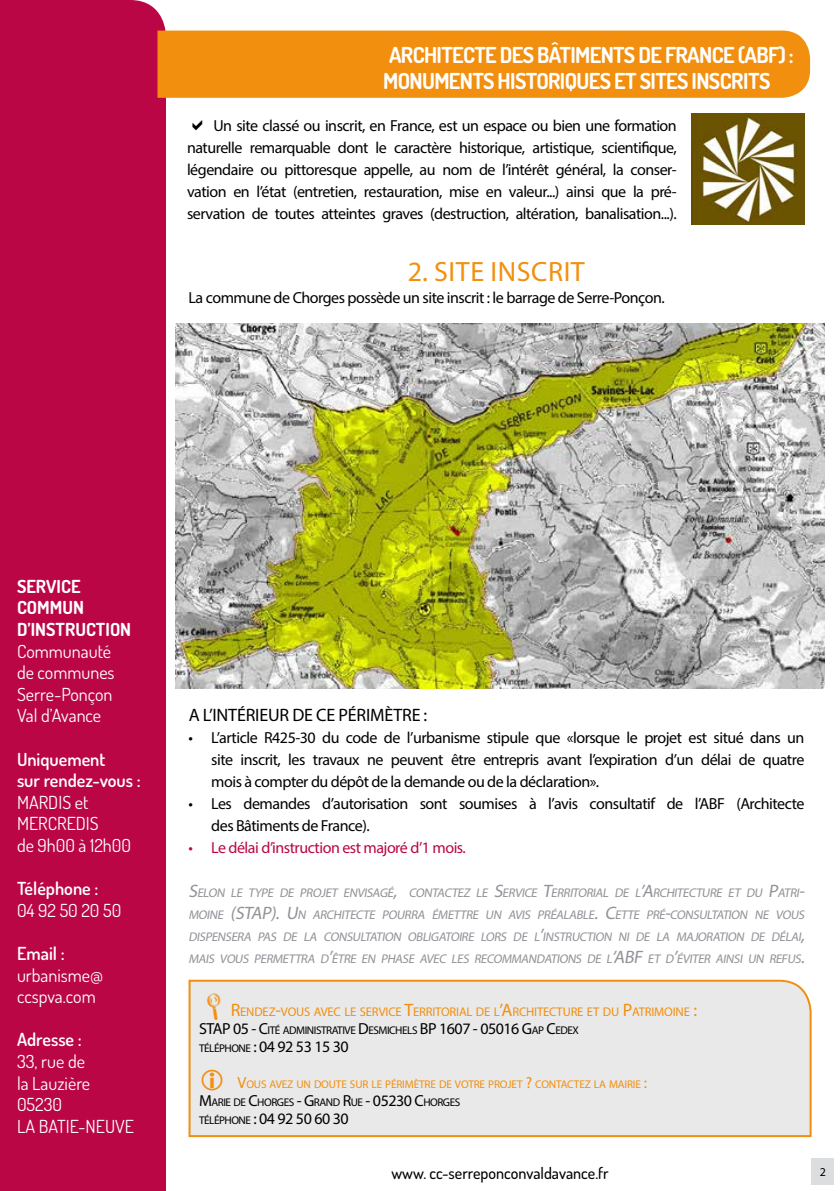
<style>
.page{position:relative;width:840px;height:1191px;background:#fff}
.page>*{position:absolute;margin:0;border:0;box-sizing:border-box;transform-origin:0 0}
.t1{font:28px "Myriad Pro";color:#f28f0e}
.t2{font:700 22px/26px "Dosis";letter-spacing:-.03em;color:#fff}
.t3{font:18px/21.6px "Dosis";color:#fff}
.t4{font:600 18px/21.6px "Dosis";color:#fff}
.t5{font:18px "Myriad Pro";letter-spacing:-.01em;color:#000}
.t6{font:700 18px/21.6px "Dosis";color:#fff}
.t7{font:16px/22px "Myriad Pro";letter-spacing:-.03em;color:#000;text-align:justify}
.t8{font:16px "Myriad Pro";letter-spacing:-.03em;color:#000}
.t9{font:16px "Myriad Pro";letter-spacing:-.03em;color:#ba0645}
.t10{font:500 16px "Dosis";color:#000}
.t11{font:italic 12.6px/22px "Myriad Pro";color:#929298}
.t12{font:12.6px "Myriad Pro";letter-spacing:-.015em;color:#f28f0e}
.t13{font:12px "Myriad Pro";color:#000}
.t14{font:11.2px/18px "Myriad Pro";letter-spacing:-.015em;color:#f28f0e}
.t15{font:11.2px "Myriad Pro";letter-spacing:-.045em;color:#000}
.s1{font-size:18px}
.s2{font-size:16px}
.s3{font-size:11.2px}
.s4{font-size:16px;color:#000}
.s5{color:#000}
</style>
<div class="page">
<div style="left:0;top:0;width:166px;height:1191px;background:#ba0645"></div>
<div style="left:157px;top:31px;width:652px;height:67px;background:#f28f0e"></div>
<div style="left:811px;top:1158px;width:22px;height:27px;background:#dcddde"></div>
<img style="left:175px;top:323px;width:649px;height:366px">
<img style="left:691px;top:114px;width:112px;height:110px">
<div style="left:188px;top:979px;width:624px;height:159px;background:#e9e9ea"></div>
<svg style="left:207px;top:992px;width:13px;height:27px"></svg>
<svg style="left:201px;top:1069px;width:21px;height:21px"></svg>
<h2 class="t2" style="left:383px;top:41px;width:412px">ARCHITECTE DES BâTIMENTS DE FRANCE (ABF) :<br>MONUMENTS HISTORIQUES ET SITES INSCRITS</h2>
<p class="t7" style="left:187px;top:114px;width:491px;text-indent:26px">Un site classé ou inscrit, en France, est un espace ou bien une formation naturelle remarquable dont le caractère historique, artistique, scientifique, légendaire ou pittoresque appelle, au nom de l’intérêt général, la conser&shy;vation en l’état (entretien, restauration, mise en valeur...) ainsi que la pré&shy;servation de toutes atteintes graves (destruction, altération, banalisation...).</p>
<h1 class="t1" style="left:407px;top:254px;width:40px">2. SITE</h1>
<h1 class="t1" style="left:490px;top:254px;width:70px">INSCRIT</h1>
<p class="t7" style="left:188px;top:286px;width:477px">La commune de Chorges possède un site inscrit : le barrage de Serre-Ponçon.</p>
<p class="t6" style="left:17px;top:575px;width:116px">SERVICE<br>COMMUN<br>D’INSTRUCTION</p>
<p class="t3" style="left:17px;top:639px;width:99px">Communauté de communes<br>Serre-Ponçon<br>Val d’Avance</p>
<p class="t4" style="left:17px;top:747px;width:125px">Uniquement<br>sur rendez-vous :</p>
<p class="t3" style="left:17px;top:791px;width:115px">MARDIS et<br>MERCREDIS<br>de 9h00 à 12h00</p>
<p class="t4" style="left:17px;top:877px;width:83px">Téléphone :</p>
<p class="t3" style="left:17px;top:899px;width:106px">04 92 50 20 50</p>
<p class="t4" style="left:17px;top:942px;width:49px">Email :</p>
<p class="t3" style="left:17px;top:963px;width:87px">urbanisme@ ccspva.com</p>
<p class="t4" style="left:17px;top:1028px;width:66px">Adresse :</p>
<p class="t3" style="left:17px;top:1050px;width:118px">33, rue de<br>la Lauzière<br>05230<br>LA BATIE-NEUVE</p>
<p class="t5" style="left:189px;top:704px;width:240px">A l’intérieur de ce périmètre :</p>
<p class="t7" style="left:211px;top:726px;width:594px;text-indent:-23px">• L’article R425-30 du code de l’urbanisme stipule que «lorsque le projet est situé dans un site inscrit, les travaux ne peuvent être entrepris avant l’expiration d’un délai de quatre mois à compter du dépôt de la demande ou de la déclaration».</p>
<p class="t7" style="left:211px;top:792px;width:594px;text-indent:-23px">• Les demandes d’autorisation sont soumises à l’avis consultatif de l’ABF (Architecte des Bâtiments de France).</p>
<p class="t9" style="left:188px;top:838px;width:279px">• Le délai d’instruction est majoré d’1 mois.</p>
<p class="t11" style="left:188px;top:881px;width:620px"><span class="s1">S</span>ELON LE TYPE DE PROJET ENVISAGÉ<span class="s1">,</span> CONTACTEZ LE <span class="s1">S</span>ERVICE <span class="s1">T</span>ERRITORIAL DE L<span class="s1">’A</span>RCHITECTURE ET DU <span class="s1">P</span>ATRI<span class="s1">-</span>MOINE <span class="s1">(STAP). U</span> N ARCHITECTE POURRA ÉMETTRE UN AVIS PRÉALABLE<span class="s1">. C</span>ETTE PRÉ<span class="s1">-</span>CONSULTATION NE VOUS DISPENSERA PAS DE LA CONSULTATION OBLIGATOIRE LORS DE L<span class="s1">’</span>INSTRUCTION NI DE LA MAJORATION DE DÉLAI<span class="s1">, </span>MAIS VOUS PERMETTRA D<span class="s1">’</span>ÊTRE EN PHASE AVEC LES RECOMMANDATIONS DE L<span class="s1">’ABF</span> ET D<span class="s1">’</span>ÉVITER AINSI UN REFUS<span class="s1">.</span></p>
<p class="t12" style="left:231px;top:1003px;width:467px"><span class="s1">R</span>ENDEZ<span class="s1">-</span>VOUS AVEC LE SERVICE <span class="s1">T</span>ERRITORIAL DE L<span class="s1">’A</span>RCHITECTURE ET DU <span class="s1">P</span>ATRIMOINE <span class="s1">:</span></p>
<p class="t15" style="left:199px;top:1023px;width:381px"><span class="s2">STAP 05 - C</span>ITÉ ADMINISTRATIVE <span class="s2">D</span>ESMICHELS <span class="s2">BP 1607 - 05016 G</span>AP <span class="s2">C</span>EDEX</p>
<p class="t8" style="left:199px;top:1036px;width:151px"><span class="s3">TÉLÉPHONE</span> : 04 92 53 15 30</p>
<p class="t14" style="left:199px;top:1075px;width:449px;text-indent:38px"><span class="s2">V</span>OUS AVEZ UN DOUTE SUR LE PÉRIMÈTRE DE VOTRE PROJET <span class="s2">?</span> CONTACTEZ LA MAIRIE <span class="s2">:<br></span><span class="s4">M</span><span class="s5">ARIE DE</span> <span class="s4">C</span><span class="s5">HORGES</span> <span class="s4">- G</span><span class="s5">RAND</span> <span class="s4">R</span><span class="s5">UE</span> <span class="s4">- 05230 C</span><span class="s5">HORGES</span></p>
<p class="t8" style="left:199px;top:1108px;width:151px"><span class="s3">TÉLÉPHONE</span> : 04 92 50 60 30</p>
<p class="t10" style="left:391px;top:1162px;width:219px">www. cc-serreponconvaldavance.fr</p>
<p class="t13" style="left:819px;top:1164px;width:8px">2</p>
</div>
